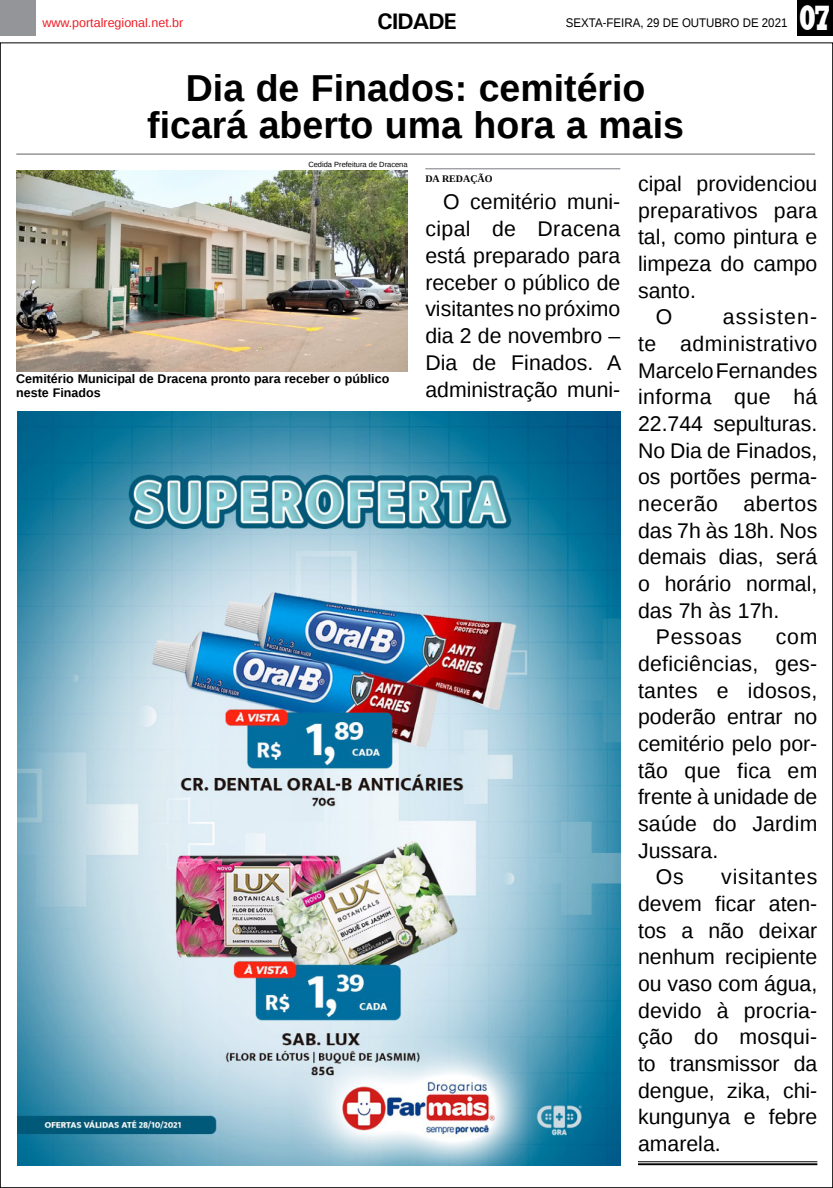
<style>
.page{position:relative;width:833px;height:1188px;background:#fff}
.page>*{position:absolute;margin:0;border:0;box-sizing:border-box;transform-origin:0 0}
.TÍTULO{font:700 37.5px "Liberation Sans";color:#000}
.t1{font:800 36.12px "Rockwell";color:#fff;scale:.7 1}
.TITULO_PG{font:700 22.5px "Univers";letter-spacing:-.04em;color:#000}
.MATÉRIA{font:21.25px/26.6px "Liberation Sans";color:#000;text-align:justify}
.MATÉRIA-2{font:21.25px "Liberation Sans";letter-spacing:.035em;color:#000}
.LEGENDA{font:700 12.5px/13.8px "Liberation Sans";color:#000}
.DATA_PG{font:12.5px "Liberation Sans";color:#000;scale:.92 1}
.DATA_PG-2{font:12.5px "Liberation Sans";color:#ed1d24}
.CRÉDITO_NOME{font:700 10px "Liberation Serif";color:#000}
.CRÉDITO_FOTO{font:7.5px "Liberation Sans";color:#000}
</style>
<div class="page">
<div style="left:0;top:0;width:35px;height:35px;background:#939598"></div>
<div style="left:797px;top:0;width:36px;height:35px;background:#000"></div>
<img style="left:18px;top:411px;width:602px;height:753px">
<hr style="left:638px;top:1160px;width:179px;height:1px;background:#000">
<hr style="left:638px;top:1162px;width:179px;height:2px;background:#000">
<hr style="left:16px;top:153px;width:799px;height:2px;background:#000">
<img style="left:16px;top:171px;width:391px;height:200px">
<hr style="left:425px;top:168px;width:195px;height:1px;background:#939598">
<p class="DATA_PG-2" style="left:42px;top:15px;width:143px">www.portalregional.net.br</p>
<p class="TITULO_PG" style="left:377px;top:7px;width:81px">CIDADE</p>
<p class="DATA_PG" style="left:566px;top:15px;width:242px">SEXTA-FEIRA, 29 DE OUTUBRO DE 2021</p>
<p class="t1" style="left:799px;top:-3px;width:48px">07</p>
<p class="TÍTULO" style="left:186px;top:62px;width:461px">Dia de Finados: cemitério</p>
<p class="TÍTULO" style="left:147px;top:99px;width:538px">ficará aberto uma hora a mais</p>
<p class="CRÉDITO_NOME" style="left:425px;top:172px;width:69px">DA REDAÇÃO</p>
<p class="MATÉRIA" style="left:425px;top:189px;width:197px;text-indent:18px">O cemitério muni&shy;cipal de Dracena está preparado para receber o público de visitantes no próximo dia 2 de novembro – Dia de Finados. A administração muni-</p>
<p class="CRÉDITO_FOTO" style="left:308px;top:160px;width:101px">Cedida Prefeitura de Dracena</p>
<p class="MATÉRIA" style="left:638px;top:171px;width:181px">cipal providenciou preparativos para tal, como pintura e limpeza do campo santo.</p>
<p class="MATÉRIA" style="left:656px;top:304px;width:18px">O</p>
<p class="MATÉRIA" style="left:638px;top:304px;width:181px;text-indent:85px">assisten&shy;te administrativo Marcelo Fernandes informa que há 22.744 sepulturas.<br>No Dia de Finados, os portões perma&shy;necerão abertos das 7h às 18h. Nos demais dias, será o horário normal, das 7h às 17h.</p>
<p class="MATÉRIA-2" style="left:656px;top:624px;width:87px">Pessoas</p>
<p class="LEGENDA" style="left:16px;top:372px;width:375px">Cemitério Municipal de Dracena pronto para receber o público neste Finados</p>
<p class="MATÉRIA" style="left:638px;top:624px;width:181px;text-indent:138px">com deficiências, ges&shy;tantes e idosos, poderão entrar no cemitério pelo por&shy;tão que fica em frente à unidade de saúde do Jardim Jussara.</p>
<p class="MATÉRIA" style="left:656px;top:864px;width:29px">Os</p>
<p class="MATÉRIA" style="left:638px;top:864px;width:181px;text-indent:83px">visitantes devem ficar aten&shy;tos a não deixar nenhum recipiente ou vaso com água, devido à procria&shy;ção do mosqui&shy;to transmissor da dengue, zika, chi&shy;kungunya e febre amarela.</p>
</div>
